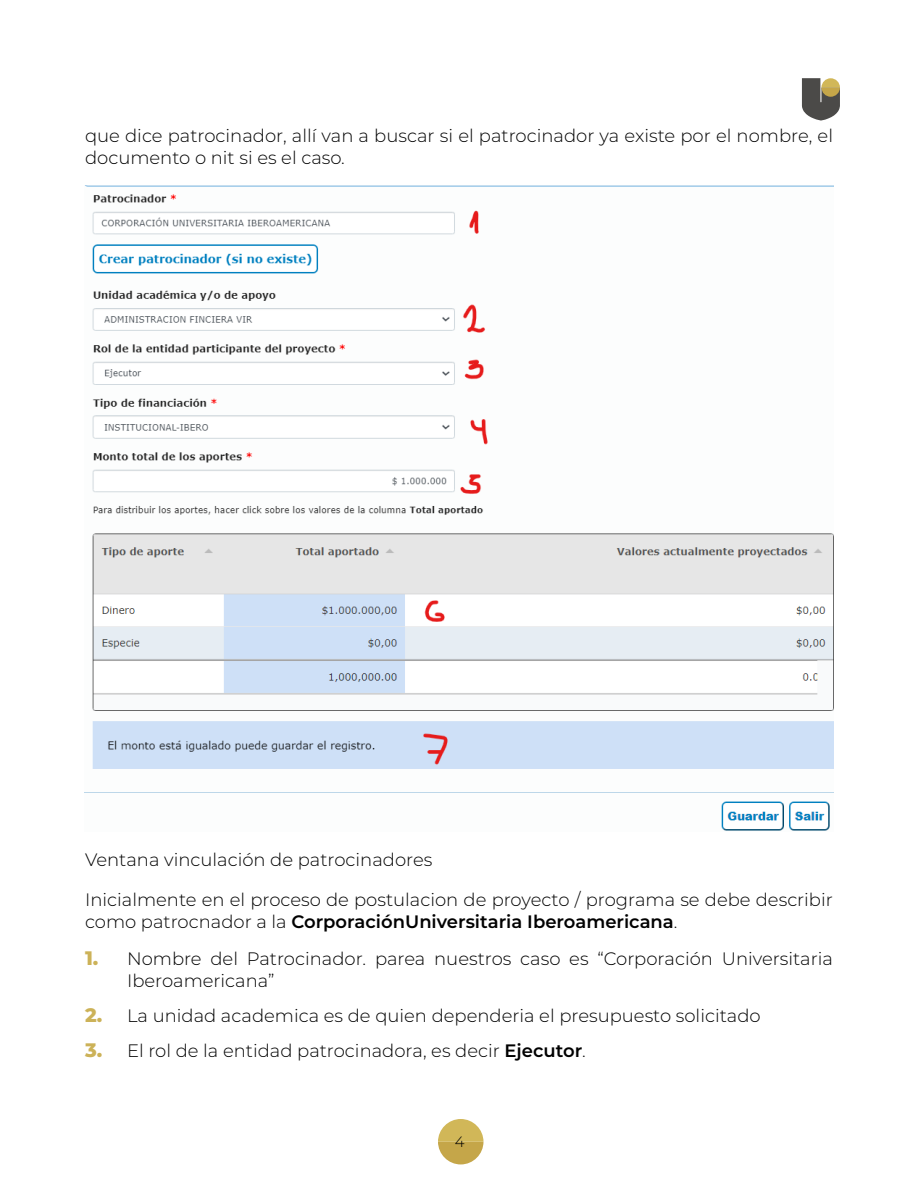
<style>
.page{position:relative;width:918px;height:1188px;background:#fff}
.page>*{position:absolute;margin:0;border:0;box-sizing:border-box;transform-origin:0 0}
.t1{font:300 18px/22.5px "Montserrat";color:#000}
.t2{font:600 18px "Montserrat";color:#000}
.t3{font:300 15px "Montserrat";color:#000}
.s1{font-weight:300}
.s2{font-weight:800;font-size:19.5px;color:#ccb258}
.s3{font-weight:600}
</style>
<div class="page">
<svg style="left:438px;top:1119px;width:45px;height:45px"></svg>
<svg style="left:802px;top:78px;width:38px;height:43px;background:#7a7464"></svg>
<img style="left:85px;top:185px;width:748px;height:646px">
<p class="t1" style="left:85px;top:124px;width:750px">que dice patrocinador, allí van a buscar si el patrocinador ya existe por el nombre, el documento o nit si es el caso.</p>
<p class="t1" style="left:85px;top:840px;width:749px;line-height:39.5px">Ventana vinculación de patrocinadores<br>Inicialmente en el proceso de postulacion de proyecto / programa se debe describir</p>
<p class="t2" style="left:85px;top:909px;width:594px"><span class="s1">como patrocnador a la</span> CorporaciónUniversitaria Iberoamericana<span class="s1">.</span></p>
<p class="t1" style="left:127px;top:948px;width:707px;line-height:21.6px;text-indent:-42px"><span class="s2">1.</span> Nombre del Patrocinador. parea nuestros caso es “Corporación Universitaria<br>Iberoamericana”</p>
<p class="t1" style="left:85px;top:1004px;width:677px"><span class="s2">2.</span> La unidad academica es de quien dependeria el presupuesto solicitado</p>
<p class="t1" style="left:85px;top:1039px;width:502px"><span class="s2">3.</span> El rol de la entidad patrocinadora, es decir <span class="s3">Ejecutor</span>.</p>
<p class="t3" style="left:455px;top:1132px;width:11px">4</p>
</div>
